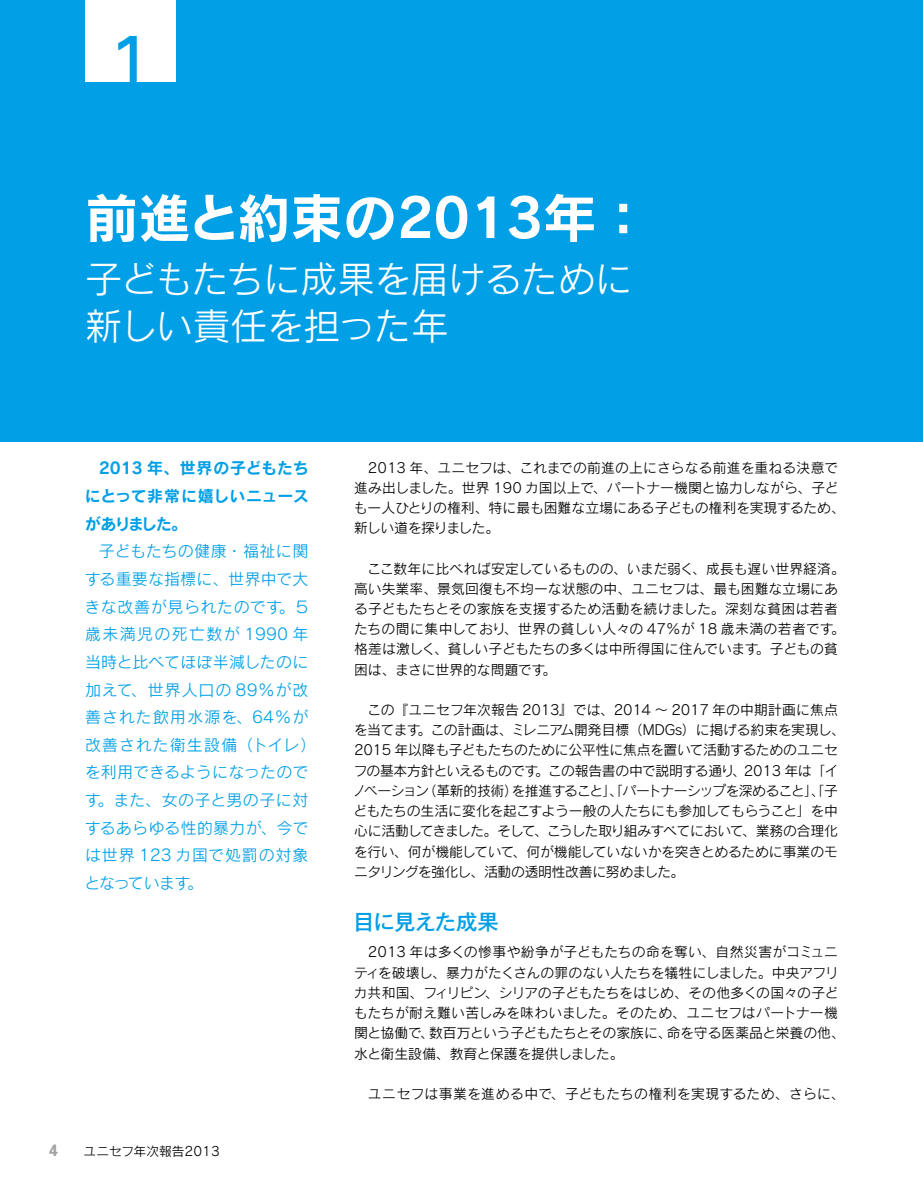
<style>
.page{position:relative;width:923px;height:1191px;background:#fff}
.page>*{position:absolute;margin:0;border:0;box-sizing:border-box;transform-origin:0 0}
.t1{font:70.2px "Univers";color:#009fe6}
.t2{font:53.1px "Rodin Pro B";color:#fff}
.t3{font:37.2px/47.8px "Rodin Pro M";color:#fff}
.t4{font:500 21.3px "Gothic MB101 Pro";letter-spacing:-.03em;color:#009fe6}
.t5{font:700 16.5px "Univers";color:#a3a3a3}
.t6{font:15.9px/27.6px "Rodin Pro M";letter-spacing:.015em;color:#009fe6}
.t7{font:15.9px/27.6px "Rodin Pro B";letter-spacing:-.005em;color:#009fe6;text-align:justify}
.t8{font:13.8px/20.2px "Rodin Pro M";letter-spacing:-.01em;color:#000}
.t9{font:13.8px "Rodin Pro M";letter-spacing:.03em;color:#000}
.t10{font:12.75px "Rodin Pro M";color:#000}
</style>
<div class="page">
<div style="left:0;top:0;width:923px;height:441px;background:#009fe6"></div>
<div style="left:85px;top:0;width:91px;height:81px;background:#fff"></div>
<h1 class="t1" style="left:109px;top:16px;width:41px">1</h1>
<h2 class="t2" style="left:85px;top:182px;width:566px">前進と約束の2013年：</h2>
<h3 class="t3" style="left:85px;top:253px;width:549px">子どもたちに成果を届けるために新しい責任を担った年</h3>
<p class="t7" style="left:85px;top:454px;width:226px;text-indent:14px">2013 年、世界の子どもたちにとって非常に嬉しいニュースがありました。</p>
<p class="t6" style="left:84px;top:537px;width:233px;text-indent:14px">子どもたちの健康・福祉に関する重要な指標に、世界中で大きな改善が見られたのです。５歳未満児の死亡数が 1990 年当時と比べてほぼ半減したのに加えて、世界人口の 89％が改善された飲用水源を、64％が改善された衛生設備（トイレ）を利用できるようになったのです。また、女の子と男の子に対するあらゆる性的暴力が、今では世界 123 カ国で処罰の対象となっています。</p>
<p class="t5" style="left:49px;top:1140px;width:11px">4</p>
<p class="t10" style="left:84px;top:1143px;width:138px">ユニセフ年次報告2013</p>
<p class="t8" style="left:354px;top:457px;width:492px;text-indent:14px">2013 年、ユニセフは、これまでの前進の上にさらなる前進を重ねる決意で進み出しました。世界 190 カ国以上で、パートナー機関と協力しながら、子ども一人ひとりの権利、特に最も困難な立場にある子どもの権利を実現するため、新しい道を探りました。</p>
<p class="t8" style="left:354px;top:558px;width:492px;text-indent:13px">ここ数年に比べれば安定しているものの、いまだ弱く、成長も遅い世界経済。高い失業率、景気回復も不均一な状態の中、ユニセフは、最も困難な立場にある子どもたちとその家族を支援するため活動を続けました。深刻な貧困は若者たちの間に集中しており、世界の貧しい人々の 47％が 18 歳未満の若者です。格差は激しく、貧しい子どもたちの多くは中所得国に住んでいます。子どもの貧困は、まさに世界的な問題です。</p>
<p class="t8" style="left:352px;top:699px;width:494px;text-indent:15px">この『ユニセフ年次報告 2013』では、2014 〜 2017 年の中期計画に焦点を当てます。この計画は、ミレニアム開発目標（MDGs）に掲げる約束を実現し、2015 年以降も子どもたちのために公平性に焦点を置いて活動するためのユニセフの基本方針といえるものです。この報告書の中で説明する通り、2013 年は「イノベーション（革新的技術）を推進すること」、「パートナーシップを深めること」、「子どもたちの生活に変化を起こすよう一般の人たちにも参加してもらうこと」を中心に活動してきました。そして、こうした取り組みすべてにおいて、業務の合理化を行い、何が機能していて、何が機能していないかを突きとめるために事業のモニタリングを強化し、活動の透明性改善に努めました。</p>
<h3 class="t4" style="left:353px;top:904px;width:147px">目に見えた成果</h3>
<p class="t8" style="left:353px;top:941px;width:493px;text-indent:15px">2013 年は多くの惨事や紛争が子どもたちの命を奪い、自然災害がコミュニティを破壊し、暴力がたくさんの罪のない人たちを犠牲にしました。中央アフリカ共和国、フィリピン、シリアの子どもたちをはじめ、その他多くの国々の子どもたちが耐え難い苦しみを味わいました。そのため、ユニセフはパートナー機関と協働で、数百万という子どもたちとその家族に、命を守る医薬品と栄養の他、水と衛生設備、教育と保護を提供しました。</p>
<p class="t9" style="left:368px;top:1084px;width:478px">ユニセフは事業を進める中で、子どもたちの権利を実現するため、さらに、</p>
</div>
